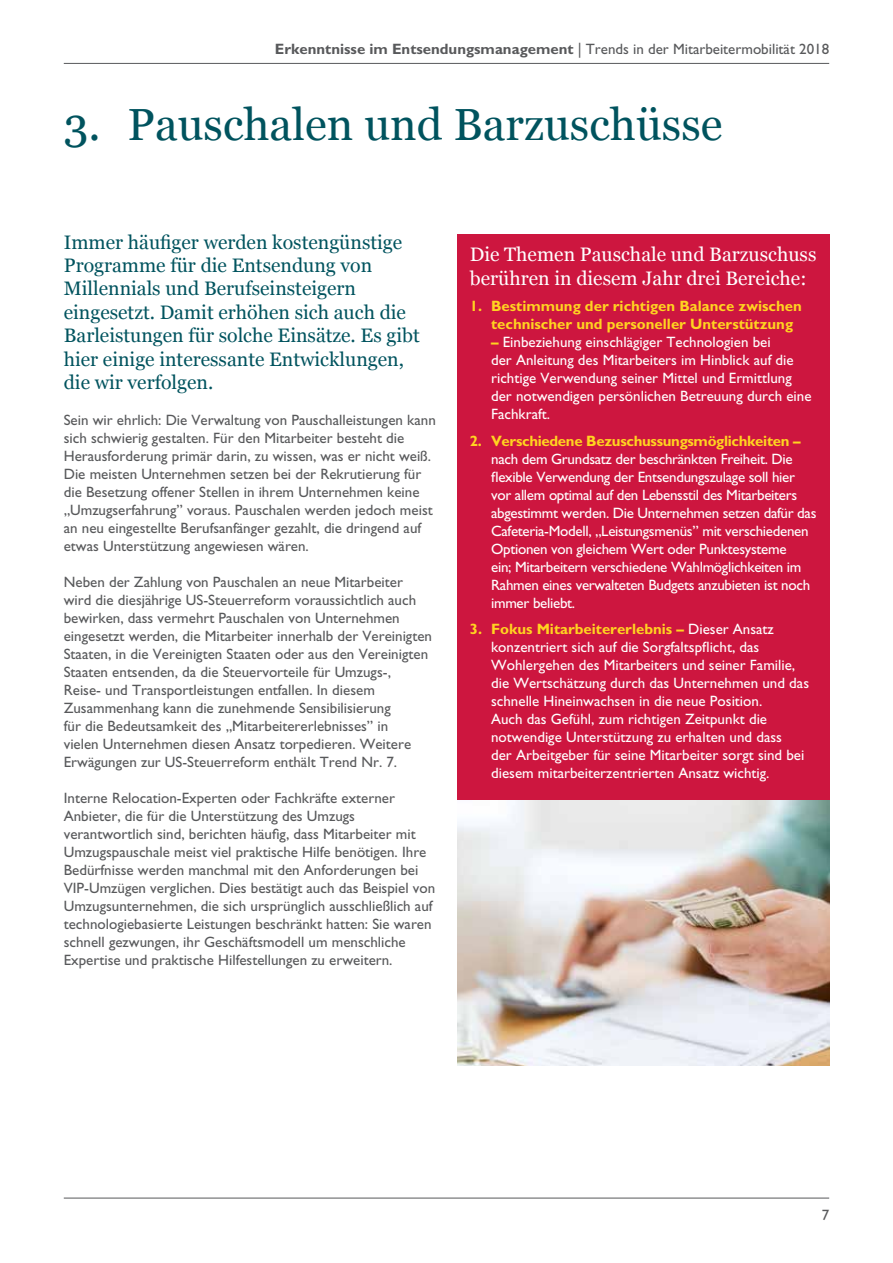
<style>
.page{position:relative;width:893px;height:1263px;background:#fff}
.page>*{position:absolute;margin:0;border:0;box-sizing:border-box;transform-origin:0 0}
.t1{font:45px "Georgia";color:#00535e}
.t2{font:19.5px/23.4px "Georgia";color:#00535e}
.t3{font:19.5px/23.4px "Georgia";color:#fff}
.t4{font:15px/18px "Gill Sans";color:#58595b}
.t5{font:15px/18px "Gill Sans";color:#fff}
.t6{font:15px/18px "Gill Sans";letter-spacing:-.02em;color:#fff}
.t7{font:700 15px/18px "Gill Sans";color:#ffd420}
.t8{font:700 15px "Gill Sans";letter-spacing:-.02em;color:#ffd420}
.s1{font-weight:700}
.s2{font-weight:700;color:#ffd420}
</style>
<div class="page">
<img style="left:457px;top:799px;width:372px;height:266px">
<div style="left:457px;top:234px;width:372px;height:565px;background:#cd163f"></div>
<hr style="left:64px;top:63px;width:765px;height:1px;background:#58595b">
<hr style="left:64px;top:1198px;width:765px;height:1px;background:#58595b">
<p class="t4" style="left:275px;top:40px;width:556px"><span class="s1">Erkenntnisse im Entsendungsmanagement</span> | Trends in der Mitarbeitermobilität 2018</p>
<h1 class="t1" style="left:64px;top:98px;width:660px">3. Pauschalen und Barzuschüsse</h1>
<p class="t2" style="left:64px;top:231px;width:357px">Immer häufiger werden kostengünstige Programme für die Entsendung von Millennials und Berufseinsteigern eingesetzt. Damit erhöhen sich auch die Barleistungen für solche Einsätze. Es gibt hier einige interessante Entwicklungen, die wir verfolgen.</p>
<p class="t4" style="left:64px;top:411px;width:374px">Sein wir ehrlich: Die Verwaltung von Pauschalleistungen kann sich schwierig gestalten. Für den Mitarbeiter besteht die Herausforderung primär darin, zu wissen, was er nicht weiß.<br>Die meisten Unternehmen setzen bei der Rekrutierung für die Besetzung offener Stellen in ihrem Unternehmen keine „Umzugserfahrung” voraus. Pauschalen werden jedoch meist an neu eingestellte Berufsanfänger gezahlt, die dringend auf etwas Unterstützung angewiesen wären.</p>
<p class="t4" style="left:64px;top:573px;width:370px">Neben der Zahlung von Pauschalen an neue Mitarbeiter wird die diesjährige US-Steuerreform voraussichtlich auch bewirken, dass vermehrt Pauschalen von Unternehmen eingesetzt werden, die Mitarbeiter innerhalb der Vereinigten Staaten, in die Vereinigten Staaten oder aus den Vereinigten Staaten entsenden, da die Steuervorteile für Umzugs-,<br>Reise- und Transportleistungen entfallen. In diesem Zusammenhang kann die zunehmende Sensibilisierung<br>für die Bedeutsamkeit des „Mitarbeitererlebnisses” in<br>vielen Unternehmen diesen Ansatz torpedieren. Weitere Erwägungen zur US-Steuerreform enthält Trend Nr. 7.</p>
<p class="t4" style="left:64px;top:789px;width:373px">Interne Relocation-Experten oder Fachkräfte externer Anbieter, die für die Unterstützung des Umzugs verantwortlich sind, berichten häufig, dass Mitarbeiter mit Umzugspauschale meist viel praktische Hilfe benötigen. Ihre Bedürfnisse werden manchmal mit den Anforderungen bei VIP-Umzügen verglichen. Dies bestätigt auch das Beispiel von Umzugsunternehmen, die sich ursprünglich ausschließlich auf technologiebasierte Leistungen beschränkt hatten: Sie waren schnell gezwungen, ihr Geschäftsmodell um menschliche Expertise und praktische Hilfestellungen zu erweitern.</p>
<h2 class="t3" style="left:470px;top:243px;width:348px">Die Themen Pauschale und Barzuschuss berühren in diesem Jahr drei Bereiche:</h2>
<p class="t7" style="left:491px;top:297px;width:312px;text-indent:-21px">1. Bestimmung der richtigen Balance zwischen technischer und personeller Unterstützung</p>
<p class="t5" style="left:491px;top:333px;width:322px"><span class="s2">–</span> Einbeziehung einschlägiger Technologien bei<br>der Anleitung des Mitarbeiters im Hinblick auf die richtige Verwendung seiner Mittel und Ermittlung der notwendigen persönlichen Betreuung durch eine Fachkraft.</p>
<p class="t8" style="left:470px;top:432px;width:332px">2. Verschiedene Bezuschussungsmöglichkeiten –</p>
<p class="t6" style="left:491px;top:450px;width:327px">nach dem Grundsatz der beschränkten Freiheit. Die flexible Verwendung der Entsendungszulage soll hier vor allem optimal auf den Lebensstil des Mitarbeiters abgestimmt werden. Die Unternehmen setzen dafür das Cafeteria-Modell, „Leistungsmenüs” mit verschiedenen Optionen von gleichem Wert oder Punktesysteme<br>ein; Mitarbeitern verschiedene Wahlmöglichkeiten im Rahmen eines verwalteten Budgets anzubieten ist noch immer beliebt.</p>
<p class="t5" style="left:491px;top:620px;width:319px;text-indent:-21px"><span class="s2">3. Fokus Mitarbeitererlebnis –</span> Dieser Ansatz konzentriert sich auf die Sorgfaltspflicht, das Wohlergehen des Mitarbeiters und seiner Familie, die Wertschätzung durch das Unternehmen und das schnelle Hineinwachsen in die neue Position.<br>Auch das Gefühl, zum richtigen Zeitpunkt die notwendige Unterstützung zu erhalten und dass<br>der Arbeitgeber für seine Mitarbeiter sorgt sind bei diesem mitarbeiterzentrierten Ansatz wichtig.</p>
<p class="t4" style="left:822px;top:1206px;width:9px">7</p>
</div>
